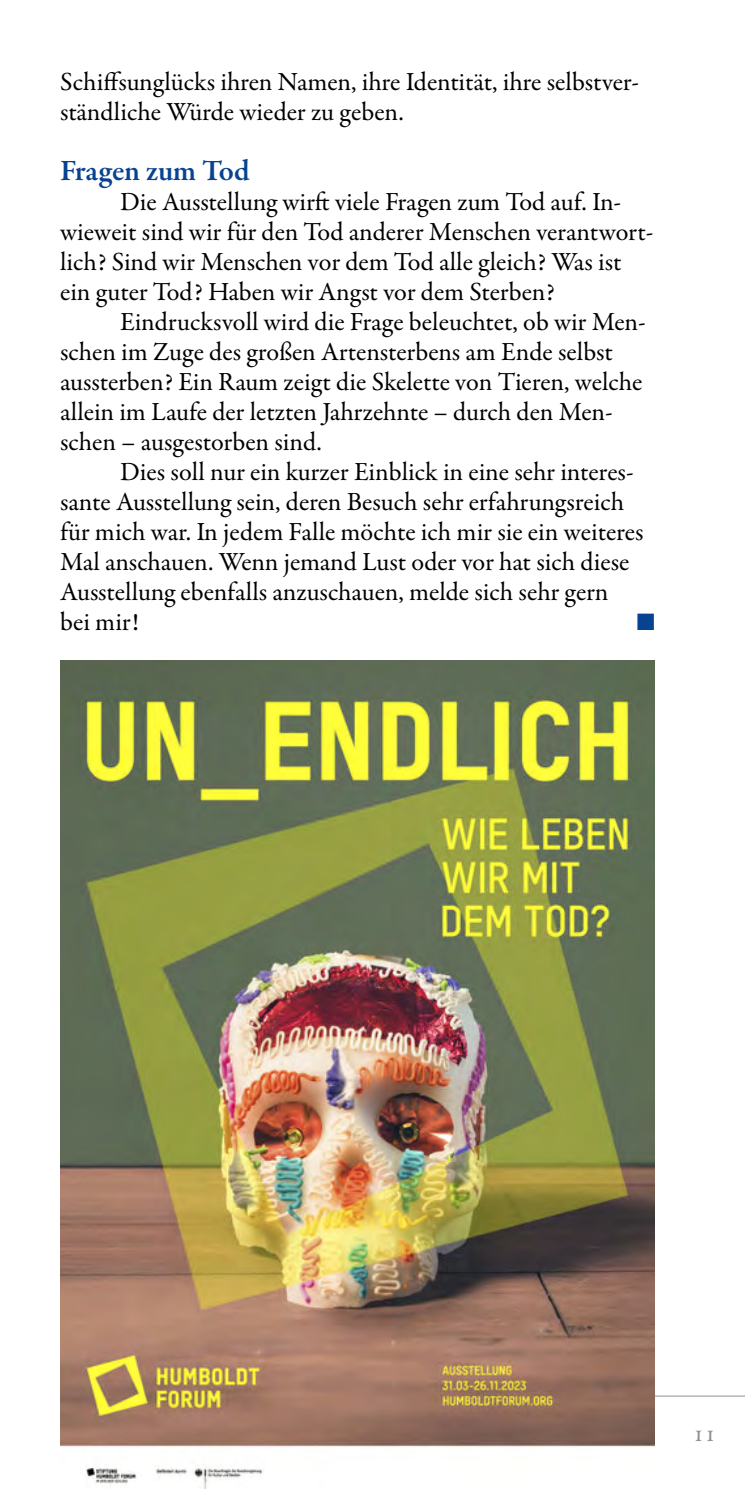
<style>
.page{position:relative;width:745px;height:1489px;background:#fff}
.page>*{position:absolute;margin:0;border:0;box-sizing:border-box;transform-origin:0 0}
.Überschrift_3{font:600 30px "Garamond Premr Pro";color:#074391}
.t1{font:26.25px/30px "Garamond Premr Pro";letter-spacing:-.005em;color:#000}
.t2{font:26.25px "Garamond Premr Pro";color:#919195}
.t3{font:23.75px "Zapf Dingbats ITC";color:#074391}
</style>
<div class="page">
<hr style="left:60px;top:1395px;width:684px;height:1px;background:#919195">
<img style="left:60px;top:660px;width:594px;height:828px">
<p class="t1" style="left:60px;top:67px;width:580px">Schiffsunglücks ihren Namen, ihre Identität, ihre selbstver&shy;ständliche Würde wieder zu geben.</p>
<p class="Überschrift_3" style="left:60px;top:152px;width:191px">Fragen zum Tod</p>
<p class="t1" style="left:60px;top:187px;width:594px;text-indent:60px">Die Ausstellung wirft viele Fragen zum Tod auf. In&shy;wieweit sind wir für den Tod anderer Menschen verantwort&shy;lich? Sind wir Menschen vor dem Tod alle gleich? Was ist ein guter Tod? Haben wir Angst vor dem Sterben?</p>
<p class="t1" style="left:60px;top:307px;width:586px;text-indent:60px">Eindrucksvoll wird die Frage beleuchtet, ob wir Men&shy;schen im Zuge des großen Artensterbens am Ende selbst aussterben? Ein Raum zeigt die Skelette von Tieren, welche allein im Laufe der letzten Jahrzehnte – durch den Men&shy;schen – ausgestorben sind.</p>
<p class="t1" style="left:60px;top:457px;width:584px;text-indent:60px">Dies soll nur ein kurzer Einblick in eine sehr interes&shy;sante Ausstellung sein, deren Besuch sehr erfahrungsreich für mich war. In jedem Falle möchte ich mir sie ein weiteres Mal anschauen. Wenn jemand Lust oder vor hat sich diese Ausstellung ebenfalls anzuschauen, melde sich sehr gern bei mir!</p>
<p class="t3" style="left:636px;top:611px;width:20px">■</p>
<p class="t2" style="left:693px;top:1416px;width:22px">11</p>
</div>
